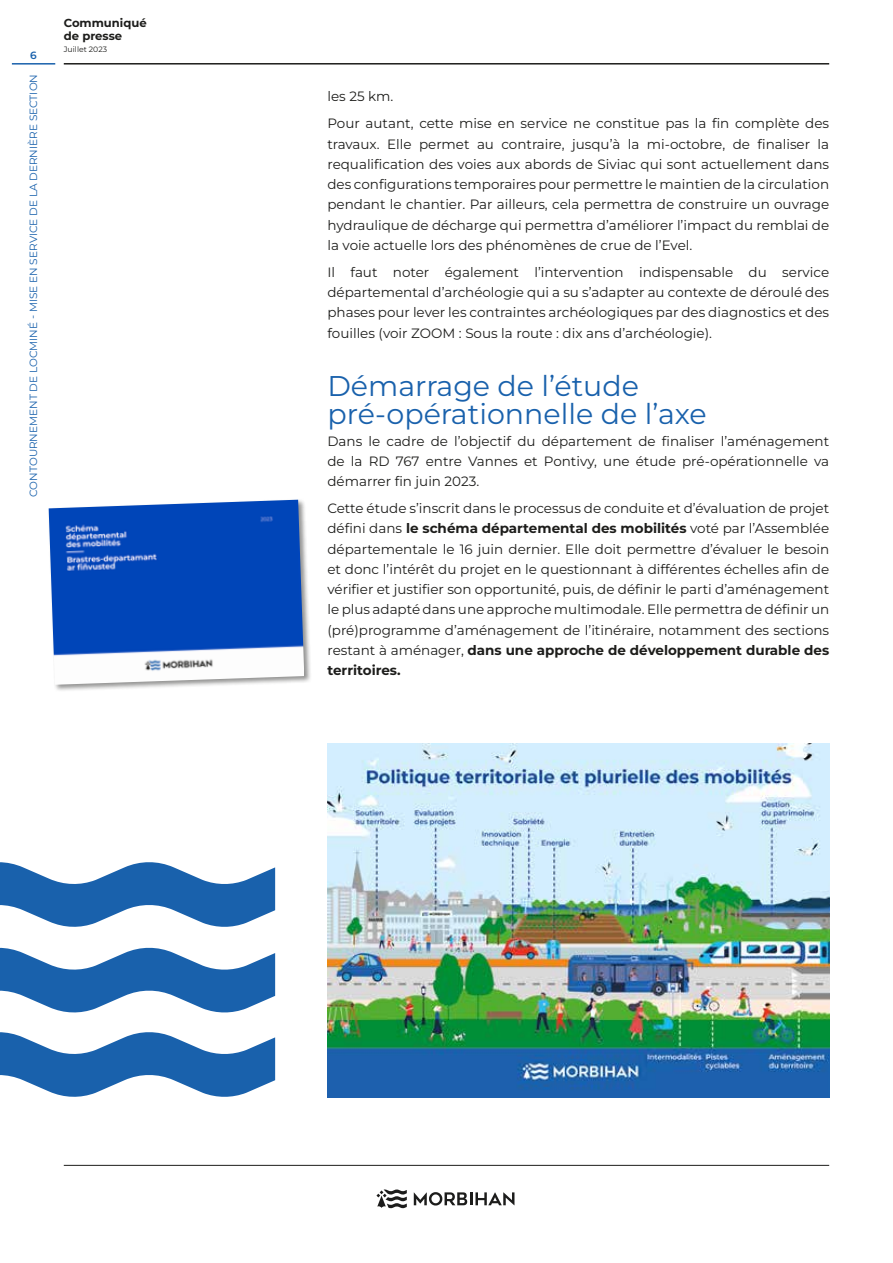
<style>
.page{position:relative;width:893px;height:1263px;background:#fff}
.page>*{position:absolute;margin:0;border:0;box-sizing:border-box;transform-origin:0 0}
.t1{font:28.5px/28.5px "Montserrat";color:#1961ac}
.t2{font:13.5px/20.2px "Montserrat";color:#1d1d1b;text-align:justify}
.t3{font:700 11.55px/14px "Montserrat";color:#1d1d1b}
.t4{font:10.5px "Montserrat";color:#1961ac}
.t5{font:600 10.5px "Montserrat";color:#1961ac}
.t6{font:7.8px "Montserrat";color:#1d1d1b}
.s1{font-weight:700}
</style>
<div class="page">
<svg style="left:414px;top:1192px;width:100px;height:13px"></svg>
<svg style="left:376px;top:1189px;width:31px;height:19px"></svg>
<hr style="left:64px;top:1165px;width:765px;height:1px;background:#1d1d1b">
<hr style="left:12px;top:63px;width:43px;height:2px;background:#1961ac">
<hr style="left:64px;top:63px;width:765px;height:2px;background:#1d1d1b">
<div style="left:47px;top:498px;width:265px;height:194px;background:#1d1d1b;opacity:.48"></div>
<img style="left:49px;top:500px;width:255px;height:185px">
<img style="left:327px;top:743px;width:502px;height:354px">
<svg style="left:0;top:947px;width:275px;height:66px"></svg>
<svg style="left:0;top:1032px;width:275px;height:65px"></svg>
<svg style="left:0;top:862px;width:275px;height:65px"></svg>
<p class="t5" style="left:30px;top:48px;width:8px">6</p>
<p class="t4" style="left:27px;top:497px;width:424px;rotate:-90deg">CONTOURNEMENT DE LOCMINÉ - MISE EN SERVICE DE LA DERNIÈRE SECTION</p>
<p class="t3" style="left:64px;top:15px;width:84px">Communiqué de presse</p>
<p class="t6" style="left:64px;top:44px;width:45px">Juillet 2023</p>
<p class="t2" style="left:327px;top:83px;width:503px;line-height:27px">les 25 km.<br>Pour autant, cette mise en service ne constitue pas la fin complète des</p>
<p class="t2" style="left:327px;top:133px;width:503px">travaux. Elle permet au contraire, jusqu’à la mi-octobre, de finaliser la requalification des voies aux abords de Siviac qui sont actuellement dans des configurations temporaires pour permettre le maintien de la circulation pendant le chantier. Par ailleurs, cela permettra de construire un ouvrage hydraulique de décharge qui permettra d’améliorer l’impact du remblai de la voie actuelle lors des phénomènes de crue de l’Evel.</p>
<p class="t2" style="left:327px;top:261px;width:503px">Il faut noter également l’intervention indispensable du service départemental d’archéologie qui a su s’adapter au contexte de déroulé des phases pour lever les contraintes archéologiques par des diagnostics et des fouilles (voir ZOOM : Sous la route : dix ans d’archéologie).</p>
<h1 class="t1" style="left:327px;top:371px;width:381px">Démarrage de l’étude pré-opérationnelle de l’axe</h1>
<p class="t2" style="left:327px;top:430px;width:503px">Dans le cadre de l’objectif du département de finaliser l’aménagement de la RD 767 entre Vannes et Pontivy, une étude pré-opérationnelle va démarrer fin juin 2023.</p>
<p class="t2" style="left:327px;top:498px;width:503px">Cette étude s’inscrit dans le processus de conduite et d’évaluation de projet défini dans <span class="s1">le schéma départemental des mobilités</span> voté par l’Assemblée départementale le 16 juin dernier. Elle doit permettre d’évaluer le besoin et donc l’intérêt du projet en le questionnant à différentes échelles afin de vérifier et justifier son opportunité, puis, de définir le parti d’aménagement le plus adapté dans une approche multimodale. Elle permettra de définir un (pré)programme d’aménagement de l’itinéraire, notamment des sections restant à aménager, <span class="s1">dans une approche de développement durable des territoires.</span></p>
</div>
